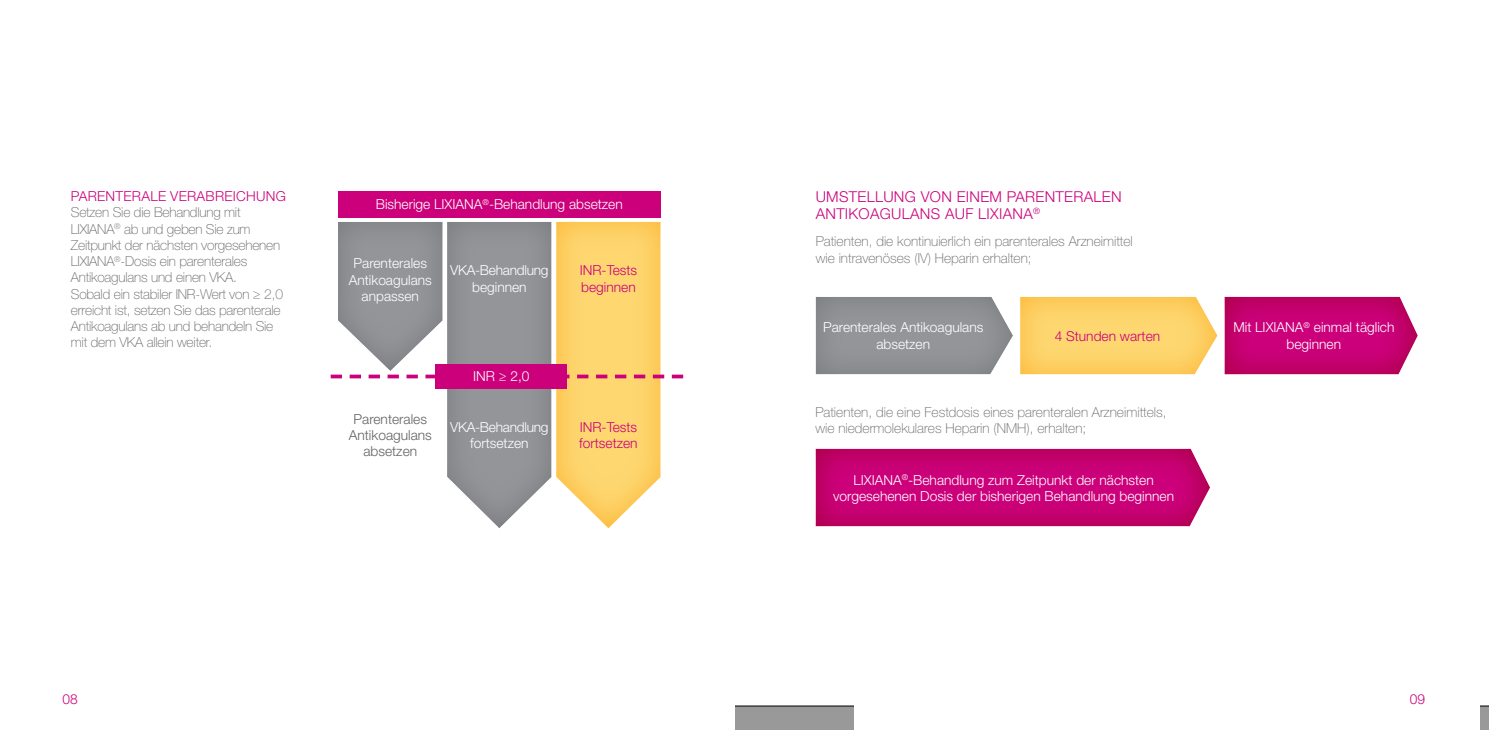
<style>
.page{position:relative;width:1489px;height:745px;background:#fff}
.page>*{position:absolute;margin:0;border:0;box-sizing:border-box;transform-origin:0 0}
.Body{font:300 15px/17.5px "Helvetica Neue LT Std";letter-spacing:.02em;color:#cc007b}
._04_LXA_BODYCOPY{font:100 13.75px/16.2px "Helvetica Neue LT Std";letter-spacing:-.015em;color:#636466}
.Diagram_white{font:300 13.75px/16.2px "Helvetica Neue LT Std";color:#fff;text-align:center}
.Diagram_white-2{font:300 13.75px/16.2px "Helvetica Neue LT Std";letter-spacing:-.02em;color:#fff;text-align:center}
._03_LXA_SUBHEAD{font:300 13.75px/16.2px "Helvetica Neue LT Std";color:#cc007b}
.t1{font:300 13.75px/16.2px "Helvetica Neue LT Std";color:#636466;text-align:center}
.Diagram_pink{font:300 13.75px/16.2px "Helvetica Neue LT Std";color:#fff;text-align:center}
._03_LXA_SUBHEAD-2{font:300 13.75px "Helvetica Neue LT Std";letter-spacing:.02em;color:#cc007b}
.Diagram_white-3{font:300 13.75px "Helvetica Neue LT Std";color:#cc007b}
</style>
<div class="page">
<div style="left:338px;top:191px;width:322px;height:26px;background:#cc007b"></div>
<div style="left:337px;top:211px;width:115px;height:171px;background:#939598;opacity:.45"></div>
<div style="left:446px;top:211px;width:115px;height:328px;background:#939598;opacity:.45"></div>
<svg style="left:555px;top:211px;width:106px;height:328px"></svg>
<svg style="left:331px;top:222px;width:352px;height:306px"></svg>
<div style="left:435px;top:363px;width:132px;height:25px;background:#cc007b"></div>
<svg style="left:1228px;top:296px;width:190px;height:79px;background:#c8127a"></svg>
<div style="left:804px;top:288px;width:219px;height:87px;background:#939598;opacity:.45"></div>
<svg style="left:1009px;top:288px;width:219px;height:87px"></svg>
<svg style="left:815px;top:448px;width:395px;height:79px;background:#c80b77"></svg>
<svg style="left:1480px;top:705px;width:8px;height:24px"></svg>
<svg style="left:735px;top:705px;width:118px;height:24px;background:#949494"></svg>
<p class="_03_LXA_SUBHEAD-2" style="left:71px;top:188px;width:216px">PARENTERALE VERABREICHUNG</p>
<p class="_04_LXA_BODYCOPY" style="left:71px;top:204px;width:213px">Setzen Sie die Behandlung mit LIXIANA<sup>®</sup> ab und geben Sie zum Zeitpunkt der nächsten vorgesehenen LIXIANA<sup>®</sup>-Dosis ein parenterales Antikoagulans und einen VKA.<br>Sobald ein stabiler INR-Wert von ≥ 2,0 erreicht ist, setzen Sie das parenterale Antikoagulans ab und behandeln Sie mit dem VKA allein weiter.</p>
<p class="Diagram_white" style="left:376px;top:196px;width:248px">Bisherige LIXIANA<sup>®</sup>-Behandlung absetzen</p>
<p class="Diagram_white" style="left:349px;top:255px;width:85px">Parenterales<br>Antikoagulans anpassen</p>
<p class="Diagram_white-2" style="left:450px;top:262px;width:100px">VKA-Behandlung beginnen</p>
<p class="t1" style="left:349px;top:410px;width:85px">Parenterales<br>Antikoagulans absetzen</p>
<p class="Diagram_white" style="left:473px;top:368px;width:58px">INR ≥ 2,0</p>
<p class="Diagram_white-2" style="left:450px;top:418px;width:100px">VKA-Behandlung fortsetzen</p>
<p class="_03_LXA_SUBHEAD" style="left:579px;top:262px;width:59px">INR-Tests beginnen</p>
<p class="_03_LXA_SUBHEAD" style="left:579px;top:418px;width:60px">INR-Tests fortsetzen</p>
<p class="Body" style="left:815px;top:187px;width:307px">UMSTELLUNG VON EINEM PARENTERALEN<br>ANTIKOAGULANS AUF LIXIANA<sup>®</sup></p>
<p class="_04_LXA_BODYCOPY" style="left:815px;top:233px;width:319px">Patienten, die kontinuierlich ein parenterales Arzneimittel wie intravenöses (IV) Heparin erhalten;</p>
<p class="Diagram_white" style="left:823px;top:319px;width:162px">Parenterales Antikoagulans absetzen</p>
<p class="Diagram_white-3" style="left:1054px;top:327px;width:107px">4 Stunden warten</p>
<p class="Diagram_pink" style="left:1233px;top:319px;width:162px">Mit LIXIANA<sup>®</sup> einmal täglich beginnen</p>
<p class="_04_LXA_BODYCOPY" style="left:815px;top:403px;width:353px">Patienten, die eine Festdosis eines parenteralen Arzneimittels, wie niedermolekulares Heparin (NMH), erhalten;</p>
<p class="Diagram_white" style="left:833px;top:471px;width:342px">LIXIANA<sup>®</sup>-Behandlung zum Zeitpunkt der nächsten vorgesehenen Dosis der bisherigen Behandlung beginnen</p>
<p class="_03_LXA_SUBHEAD" style="left:62px;top:690px;width:17px">08</p>
<p class="_03_LXA_SUBHEAD" style="left:1409px;top:690px;width:17px">09</p>
</div>
